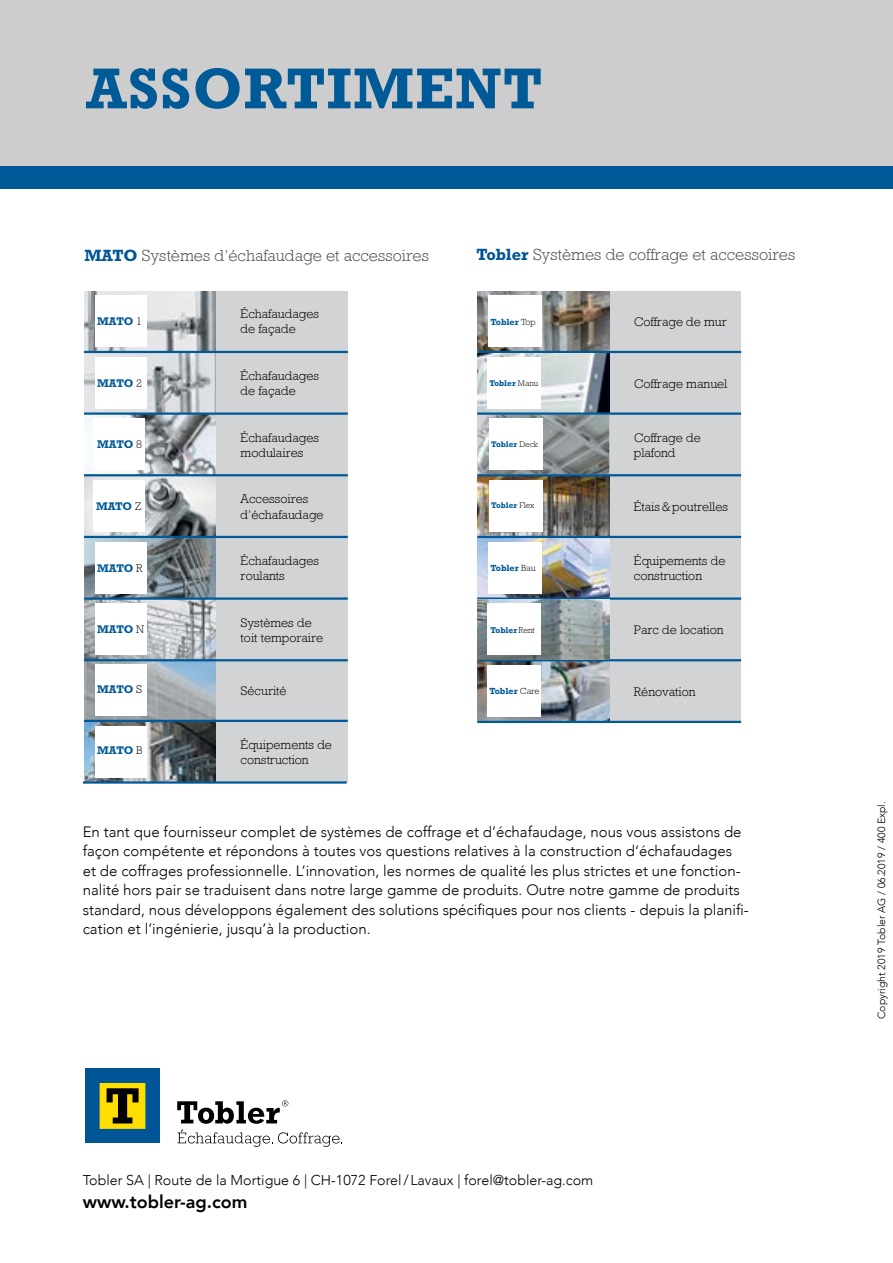
<style>
.page{position:relative;width:893px;height:1263px;background:#fff}
.page>*{position:absolute;margin:0;border:0;box-sizing:border-box;transform-origin:0 0}
.t1{font:700 58.5px "Rockwell Std";letter-spacing:.02em;color:#005a98}
.t2{font:800 18px "Avenir";color:#000}
.t3{font:300 16.5px "M Rockwell";color:#4d4d4f}
.t4{font:300 15px/19.5px "Avenir";color:#000}
.t5{font:300 14.25px "Avenir";color:#000}
.t6{font:300 12.75px/15.3px "M Rockwell";color:#000}
.t7{font:700 11.25px "Rockwell Std";letter-spacing:-.025em;color:#005a98}
.t8{font:300 10.5px "Avenir";color:#000}
.t9{font:700 9px "Rockwell Std";color:#005a98}
.t10{font:700 8.55px "Rockwell Std";color:#005a98}
.t11{font:700 8.4px "Rockwell Std";color:#005a98}
.t12{font:700 8.25px "Rockwell Std";color:#005a98}
.s1{font-family:"Rockwell Std";font-weight:700;color:#005596}
.s2{font-weight:300;color:#000}
</style>
<div class="page">
<div style="left:0;top:0;width:893px;height:177px;background:#cdcdcd"></div>
<div style="left:0;top:166px;width:893px;height:23px;background:#005a98"></div>
<div style="left:84px;top:291px;width:264px;height:490px;background:#d1d3d4"></div>
<img style="left:84px;top:291px;width:132px;height:60px">
<div style="left:95px;top:296px;width:51px;height:51px;background:#fff"></div>
<img style="left:84px;top:353px;width:132px;height:59px">
<div style="left:95px;top:357px;width:51px;height:51px;background:#fff"></div>
<img style="left:84px;top:415px;width:132px;height:59px">
<div style="left:94px;top:419px;width:51px;height:51px;background:#fff"></div>
<img style="left:84px;top:538px;width:132px;height:59px">
<div style="left:95px;top:542px;width:51px;height:51px;background:#fff"></div>
<img style="left:84px;top:600px;width:132px;height:120px">
<div style="left:95px;top:604px;width:51px;height:51px;background:#fff"></div>
<div style="left:95px;top:664px;width:51px;height:51px;background:#fff"></div>
<img style="left:84px;top:722px;width:132px;height:59px">
<div style="left:95px;top:726px;width:51px;height:51px;background:#fff"></div>
<img style="left:84px;top:476px;width:132px;height:60px">
<div style="left:94px;top:480px;width:51px;height:51px;background:#fff"></div>
<hr style="left:83px;top:781px;width:264px;height:3px;background:#005a98">
<hr style="left:84px;top:351px;width:264px;height:2px;background:#005a98">
<hr style="left:84px;top:412px;width:264px;height:3px;background:#005a98">
<hr style="left:84px;top:474px;width:264px;height:2px;background:#005a98">
<hr style="left:84px;top:536px;width:264px;height:2px;background:#005a98">
<hr style="left:84px;top:597px;width:264px;height:3px;background:#005a98">
<hr style="left:84px;top:659px;width:264px;height:2px;background:#005a98">
<hr style="left:84px;top:720px;width:264px;height:2px;background:#005a98">
<div style="left:477px;top:291px;width:264px;height:432px;background:#d1d3d4"></div>
<img style="left:477px;top:291px;width:132px;height:60px">
<div style="left:488px;top:296px;width:53px;height:51px;background:#fff"></div>
<hr style="left:477px;top:351px;width:264px;height:2px;background:#005a98">
<img style="left:477px;top:661px;width:132px;height:60px">
<img style="left:477px;top:538px;width:132px;height:59px">
<div style="left:487px;top:666px;width:53px;height:51px;background:#fff"></div>
<img style="left:477px;top:415px;width:132px;height:59px">
<div style="left:489px;top:419px;width:53px;height:51px;background:#fff"></div>
<img style="left:477px;top:476px;width:132px;height:60px">
<div style="left:489px;top:480px;width:53px;height:51px;background:#fff"></div>
<hr style="left:477px;top:474px;width:264px;height:2px;background:#005a98">
<hr style="left:477px;top:536px;width:264px;height:2px;background:#005a98">
<hr style="left:477px;top:597px;width:264px;height:3px;background:#005a98">
<hr style="left:477px;top:659px;width:264px;height:2px;background:#005a98">
<hr style="left:477px;top:721px;width:264px;height:2px;background:#005a98">
<img style="left:477px;top:353px;width:132px;height:59px">
<div style="left:487px;top:357px;width:53px;height:51px;background:#fff"></div>
<hr style="left:477px;top:412px;width:264px;height:3px;background:#005a98">
<div style="left:85px;top:1069px;width:75px;height:74px;background:#005596"></div>
<div style="left:100px;top:1083px;width:45px;height:45px;background:#fd0"></div>
<svg style="left:107px;top:1088px;width:32px;height:35px"></svg>
<svg style="left:178px;top:1130px;width:164px;height:17px"></svg>
<svg style="left:177px;top:1100px;width:111px;height:24px"></svg>
<img style="left:477px;top:600px;width:132px;height:59px">
<div style="left:488px;top:542px;width:53px;height:51px;background:#fff"></div>
<div style="left:487px;top:604px;width:53px;height:51px;background:#fff"></div>
<h1 class="t1" style="left:86px;top:54px;width:458px">ASSORTIMENT</h1>
<p class="t3" style="left:84px;top:246px;width:346px"><span class="s1">MATO</span> Systèmes d’échafaudage et accessoires</p>
<p class="t7" style="left:97px;top:315px;width:46px">MATO <span class="s2">1</span></p>
<p class="t7" style="left:97px;top:377px;width:46px">MATO <span class="s2">2</span></p>
<p class="t7" style="left:97px;top:437px;width:46px">MATO <span class="s2">8</span></p>
<p class="t7" style="left:96px;top:499px;width:47px">MATO <span class="s2">Z</span></p>
<p class="t7" style="left:97px;top:561px;width:47px">MATO <span class="s2">R</span></p>
<p class="t7" style="left:97px;top:622px;width:48px">MATO <span class="s2">N</span></p>
<p class="t7" style="left:97px;top:682px;width:47px">MATO <span class="s2">S</span></p>
<p class="t7" style="left:97px;top:744px;width:47px">MATO <span class="s2">B</span></p>
<p class="t6" style="left:241px;top:306px;width:80px">Échafaudages de façade</p>
<p class="t6" style="left:241px;top:368px;width:80px">Échafaudages de façade</p>
<p class="t6" style="left:241px;top:430px;width:80px">Échafaudages modulaires</p>
<p class="t6" style="left:241px;top:491px;width:85px">Accessoires d’échafaudage</p>
<p class="t6" style="left:241px;top:553px;width:80px">Échafaudages roulants</p>
<p class="t6" style="left:241px;top:615px;width:84px">Systèmes de toit temporaire</p>
<p class="t6" style="left:241px;top:683px;width:47px">Sécurité</p>
<p class="t6" style="left:241px;top:737px;width:93px">Équipements de construction</p>
<p class="t3" style="left:477px;top:246px;width:320px"><span class="s1">Tobler</span> Systèmes de coffrage et accessoires</p>
<p class="t9" style="left:490px;top:316px;width:47px">Tobler <span class="s2">Top</span></p>
<p class="t6" style="left:634px;top:314px;width:94px">Coffrage de mur</p>
<p class="t11" style="left:489px;top:378px;width:50px">Tobler <span class="s2">Manu</span></p>
<p class="t6" style="left:634px;top:376px;width:95px">Coffrage manuel</p>
<p class="t12" style="left:491px;top:440px;width:48px">Tobler <span class="s2">Deck</span></p>
<p class="t6" style="left:634px;top:430px;width:68px">Coffrage de plafond</p>
<p class="t12" style="left:491px;top:501px;width:45px">Tobler <span class="s2">Flex</span></p>
<p class="t6" style="left:634px;top:499px;width:96px">Étais&amp;poutrelles</p>
<p class="t9" style="left:490px;top:563px;width:47px">Tobler <span class="s2">Bau</span></p>
<p class="t10" style="left:490px;top:625px;width:46px">Tobler<span class="s2">Rent</span></p>
<p class="t6" style="left:634px;top:553px;width:93px">Équipements de construction</p>
<p class="t6" style="left:634px;top:622px;width:91px">Parc de location</p>
<p class="t9" style="left:489px;top:686px;width:51px">Tobler <span class="s2">Care</span></p>
<p class="t6" style="left:634px;top:684px;width:63px">Rénovation</p>
<p class="t4" style="left:83px;top:822px;width:668px">En tant que fournisseur complet de systèmes de coffrage et d’échafaudage, nous vous assistons de façon compétente et répondons à toutes vos questions relatives à la construction d‘échafaudages et de coffrages professionnelle. L’innovation, les normes de qualité les plus strictes et une fonction&shy;nalité hors pair se traduisent dans notre large gamme de produits. Outre notre gamme de produits standard, nous développons également des solutions spécifiques pour nos clients - depuis la planifi&shy;cation et l’ingénierie, jusqu’à la production.</p>
<p class="t5" style="left:83px;top:1172px;width:512px">Tobler SA | Route de la Mortigue 6 | CH-1072 Forel/ Lavaux | forel@tobler-ag.com</p>
<p class="t2" style="left:83px;top:1187px;width:166px">www.tobler-ag.com</p>
<p class="t8" style="left:875px;top:1019px;width:219px;rotate:-90deg">Copyright 2019 Tobler AG / 06.2019 / 400 Expl.</p>
</div>
